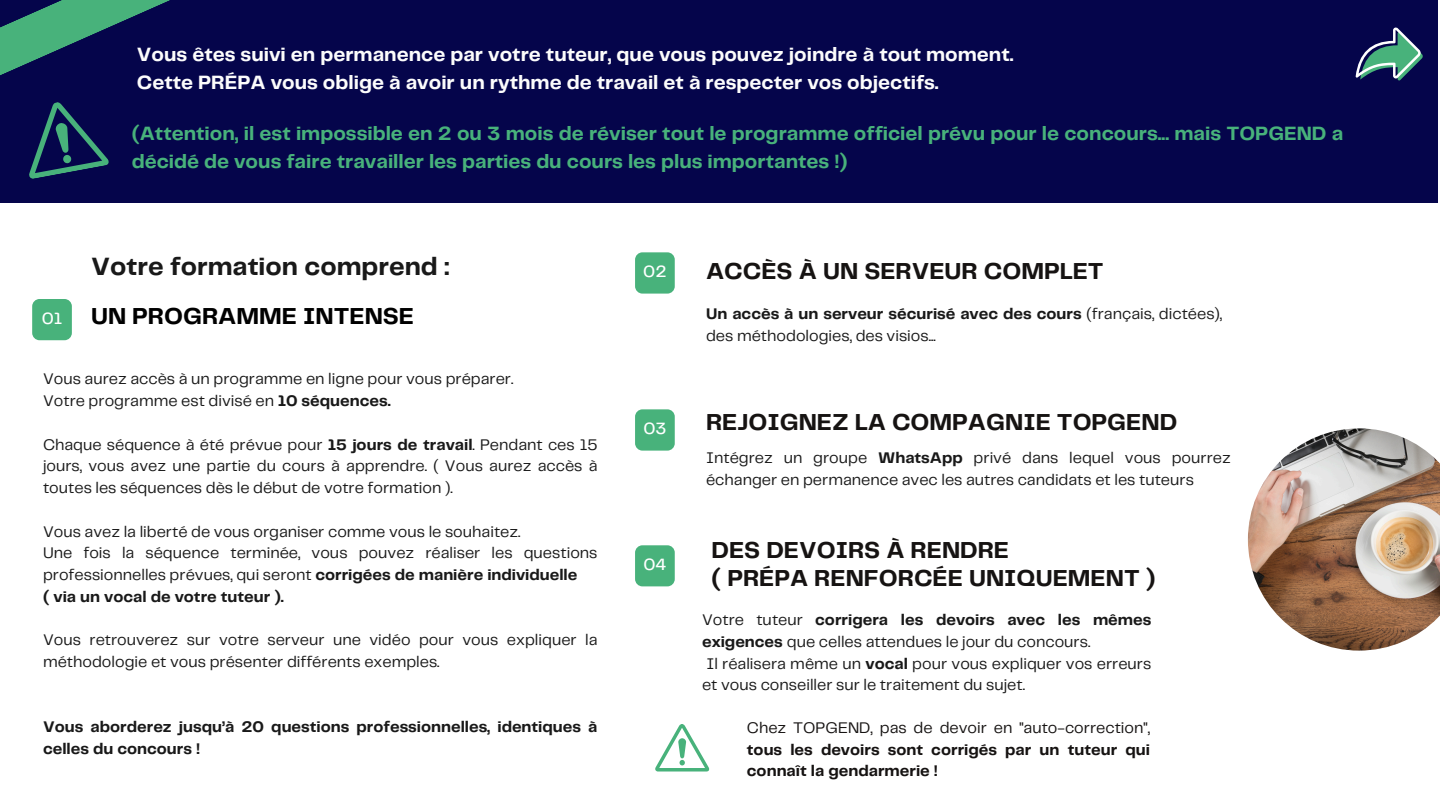
<style>
.page{position:relative;width:1440px;height:810px;background:#fff}
.page>*{position:absolute;margin:0;border:0;box-sizing:border-box;transform-origin:0 0}
.t1{font:700 26px "Telegraf";color:#191919}
.t2{font:700 24px/28.5px "Telegraf";color:#161312}
.t3{font:700 24px "Telegraf";color:#000}
.t4{font:700 20px/27.8px "Telegraf";color:#48b27b}
.t5{font:700 20px "Telegraf";color:#fcfcfc}
.t6{font:500 17px "Telegraf";color:#fff}
.t7{font:16px/21.8px "Telegraf";color:#191919}
.t8{font:700 16px/21.8px "Telegraf";color:#161312;text-align:justify}
.t9{font:700 16px/21.8px "Telegraf";color:#191919}
.s1{font-weight:700}
.s2{font-weight:400}
</style>
<div class="page">
<div style="left:0;top:0;width:1438px;height:203px;background:#05054b"></div>
<svg style="left:1356px;top:27px;width:67px;height:54px"></svg>
<img style="left:1248px;top:428px;width:192px;height:223px">
<div style="left:32px;top:299px;width:40px;height:41px;background:#48b27b;border-radius:7px"></div>
<div style="left:635px;top:252px;width:40px;height:42px;background:#48b27b;border-radius:7px"></div>
<div style="left:635px;top:409px;width:40px;height:42px;background:#48b27b;border-radius:7px"></div>
<div style="left:635px;top:545px;width:40px;height:41px;background:#48b27b;border-radius:7px"></div>
<svg style="left:655px;top:724px;width:54px;height:47px"></svg>
<svg style="left:0;top:0;width:170px;height:179px"></svg>
<h3 class="t5" style="left:137px;top:46px;width:878px">Vous êtes suivi en permanence par votre tuteur, que vous pouvez joindre à tout moment.</h3>
<p class="t5" style="left:137px;top:74px;width:803px">Cette PRÉPA vous oblige à avoir un rythme de travail et à respecter vos objectifs.</p>
<p class="t4" style="left:132px;top:121px;width:1213px">(Attention, il est impossible en 2 ou 3 mois de réviser tout le programme officiel prévu pour le concours... mais TOPGEND a décidé de vous faire travailler les parties du cours les plus importantes !)</p>
<p class="t1" style="left:91px;top:255px;width:360px">Votre formation comprend :</p>
<h2 class="t6" style="left:643px;top:264px;width:25px">02</h2>
<h1 class="t2" style="left:706px;top:258px;width:399px">ACCÈS À UN SERVEUR COMPLET</h1>
<p class="t6" style="left:42px;top:311px;width:22px">01</p>
<h1 class="t3" style="left:91px;top:306px;width:325px">UN PROGRAMME INTENSE</h1>
<h4 class="t7" style="left:706px;top:304px;width:518px"><span class="s1">Un accès à un serveur sécurisé avec des cours</span> (français, dictées), des méthodologies, des visios...</h4>
<p class="t7" style="left:43px;top:369px;width:472px">Vous aurez accès à un programme en ligne pour vous préparer.</p>
<p class="t7" style="left:43px;top:391px;width:349px">Votre programme est divisé en <span class="s1">10 séquences.</span></p>
<p class="t7" style="left:43px;top:434px;width:556px;text-align:justify">Chaque séquence à été prévue pour <span class="s1">15 jours de travail</span>. Pendant ces 15 jours, vous avez une partie du cours à apprendre. ( Vous aurez accès à toutes les séquences dès le début de votre formation ).</p>
<p class="t7" style="left:43px;top:521px;width:479px">Vous avez la liberté de vous organiser comme vous le souhaitez.</p>
<p class="t7" style="left:43px;top:543px;width:556px">Une fois la séquence terminée, vous pouvez réaliser les questions professionnelles prévues, qui seront <span class="s1">corrigées de manière individuelle</span></p>
<p class="t9" style="left:43px;top:586px;width:242px">( via un vocal de votre tuteur ).</p>
<p class="t7" style="left:43px;top:630px;width:556px">Vous retrouverez sur votre serveur une vidéo pour vous expliquer la méthodologie et vous présenter différents exemples.</p>
<p class="t6" style="left:643px;top:421px;width:25px">03</p>
<h1 class="t6" style="left:643px;top:557px;width:24px">04</h1>
<p class="t2" style="left:706px;top:409px;width:473px">REJOIGNEZ LA COMPAGNIE TOPGEND</p>
<p class="t7" style="left:706px;top:448px;width:526px">Intégrez un groupe <span class="s1">WhatsApp</span> privé dans lequel vous pourrez échanger en permanence avec les autres candidats et les tuteurs</p>
<p class="t2" style="left:712px;top:537px;width:446px">DES DEVOIRS À RENDRE<br>( PRÉPA RENFORCÉE UNIQUEMENT )</p>
<h1 class="t7" style="left:702px;top:610px;width:451px">Votre tuteur <span class="s1">corrigera les devoirs avec les mêmes exigences</span> que celles attendues le jour du concours.</h1>
<p class="t7" style="left:702px;top:653px;width:451px">Il réalisera même un <span class="s1">vocal</span> pour vous expliquer vos erreurs et vous conseiller sur le traitement du sujet.</p>
<p class="t9" style="left:43px;top:717px;width:556px">Vous aborderez jusqu’à 20 questions professionnelles, identiques à celles du concours !</p>
<p class="t8" style="left:747px;top:718px;width:405px"><span class="s2">Chez TOPGEND, pas de devoir en "auto-correction", </span>tous les devoirs sont corrigés par un tuteur qui connaît la gendarmerie !</p>
</div>
